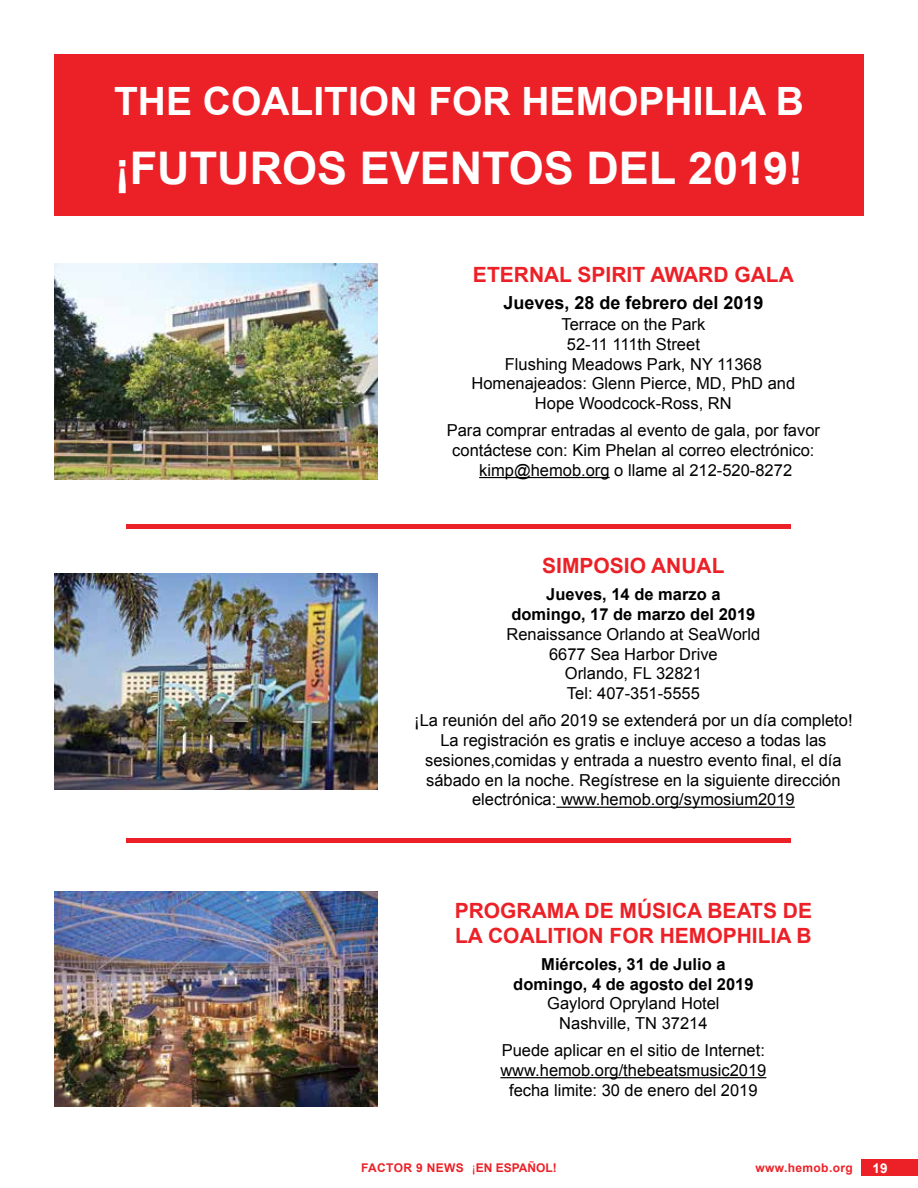
<style>
.page{position:relative;width:918px;height:1188px;background:#fff}
.page>*{position:absolute;margin:0;border:0;box-sizing:border-box;transform-origin:0 0}
.t1{font:700 45px "Arial";color:#fff}
.t2{font:700 39px "Arial";color:#fff}
.t3{font:700 21px/25.2px "Arial";color:#ec2127}
.t4{font:700 18px "Arial";color:#000}
.t5{font:16.5px/19.8px "Arial";color:#000;text-align:center}
.t6{font:700 16.5px/19.8px "Arial";color:#000;text-align:center}
.t7{font:700 13.5px "Arial";color:#fff}
.t8{font:700 12px "Arial";color:#ec2127}
.t9{font:700 12px "Arial";letter-spacing:.03em;color:#ec2127}
.s1{font-weight:400}
</style>
<div class="page">
<div style="left:862px;top:1160px;width:56px;height:16px;background:#ec2127"></div>
<div style="left:54px;top:54px;width:810px;height:162px;background:#ec2127"></div>
<hr style="left:500px;top:1077px;width:266px;height:1px;background:#000">
<img style="left:54px;top:891px;width:324px;height:216px">
<img style="left:54px;top:574px;width:324px;height:216px">
<img style="left:54px;top:263px;width:324px;height:216px">
<hr style="left:479px;top:477px;width:131px;height:1px;background:#000">
<hr style="left:556px;top:807px;width:239px;height:1px;background:#000">
<div style="left:127px;top:524px;width:664px;height:5px;background:#ec2127"></div>
<div style="left:127px;top:838px;width:664px;height:5px;background:#ec2127"></div>
<h2 class="t2" style="left:114px;top:75px;width:691px">THE COALITION FOR HEMOPHILIA B</h2>
<h1 class="t1" style="left:115px;top:138px;width:690px">¡FUTUROS EVENTOS DEL 2019!</h1>
<p class="t3" style="left:473px;top:263px;width:322px">ETERNAL SPIRIT AWARD GALA</p>
<p class="t4" style="left:503px;top:291px;width:262px">Jueves, 28 de febrero del 2019</p>
<p class="t5" style="left:472px;top:314px;width:325px">Terrace on the Park<br>52-11 111th Street<br>Flushing Meadows Park, NY 11368<br>Homenajeados: Glenn Pierce, MD, PhD and<br>Hope Woodcock-Ross, RN</p>
<p class="t5" style="left:447px;top:421px;width:375px">Para comprar entradas al evento de gala, por favor contáctese con: Kim Phelan al correo electrónico: kimp@hemob.org o llame al 212-520-8272</p>
<p class="t3" style="left:542px;top:554px;width:184px">SIMPOSIO ANUAL</p>
<p class="t6" style="left:511px;top:585px;width:245px">Jueves, 14 de marzo a domingo, 17 de marzo del 2019</p>
<p class="t5" style="left:507px;top:624px;width:255px">Renaissance Orlando at SeaWorld<br>6677 Sea Harbor Drive<br>Orlando, FL 32821<br>Tel: 407-351-5555</p>
<p class="t5" style="left:414px;top:711px;width:440px">¡La reunión del año 2019 se extenderá por un día completo!<br>La registración es gratis e incluye acceso a todas las sesiones,comidas y entrada a nuestro evento final, el día sábado en la noche. Regístrese en la siguiente dirección electrónica: www.hemob.org/symosium2019</p>
<p class="t3" style="left:455px;top:898px;width:359px">PROGRAMA DE MÚSICA BEATS DE<br>LA COALITION FOR HEMOPHILIA B</p>
<p class="t6" style="left:513px;top:955px;width:242px">Miércoles, 31 de Julio a domingo, 4 de agosto del 2019</p>
<p class="t5" style="left:547px;top:994px;width:174px">Gaylord Opryland Hotel<br>Nashville, TN 37214</p>
<p class="t5" style="left:500px;top:1041px;width:267px">Puede aplicar en el sitio de Internet: www.hemob.org/thebeatsmusic2019 fecha limite: 30 de enero del 2019</p>
<p class="t8" style="left:361px;top:1160px;width:197px">FACTOR 9 NEWS <span class="s1">¡</span>EN ESPAÑOL!</p>
<p class="t9" style="left:756px;top:1160px;width:99px">www.hemob.org</p>
<p class="t7" style="left:872px;top:1159px;width:17px">19</p>
</div>
